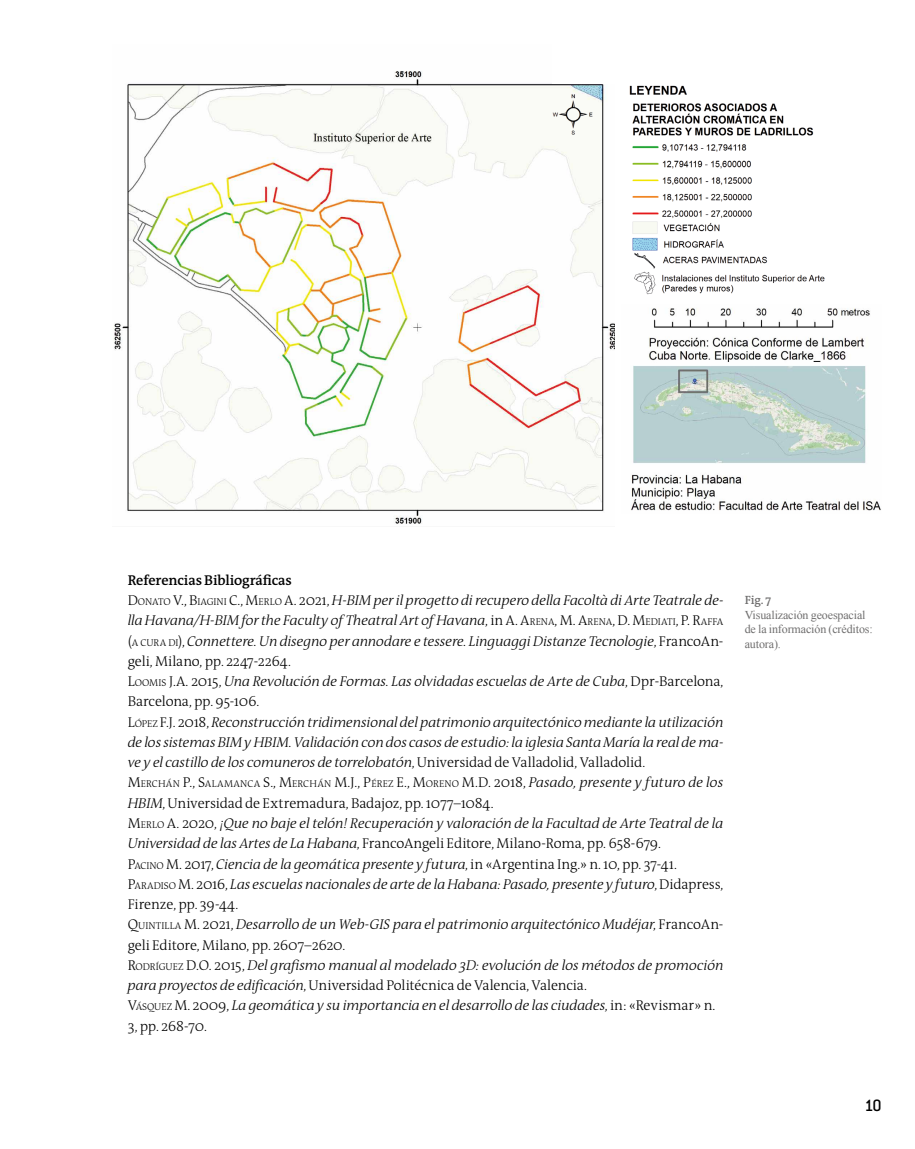
<style>
.page{position:relative;width:915px;height:1149px;background:#fff}
.page>*{position:absolute;margin:0;border:0;box-sizing:border-box;transform-origin:0 0}
.t1{font:18px "Conduit ITC Medium";color:#000}
.t2{font:italic 300 14.25px/20.2px "The Antiqua B3 i";letter-spacing:-.01em;color:#000;text-align:justify}
.t3{font:300 14.25px/20.2px "The Antiqua B3";letter-spacing:-.01em;color:#000}
.t4{font:600 14.25px "The Antiqua B6";letter-spacing:-.01em;color:#000}
.t5{font:12px/14.4px "Times New Roman";letter-spacing:-.01em;color:#706f6f}
.t6{font:600 12px "The Antiqua B6";color:#706f6f}
.t7{font:300 10.05px "The Antiqua B3";letter-spacing:.015em;color:#000}
.s1{font-family:"The Antiqua B3";font-style:normal}
.s2{font-family:"The Antiqua B3";font-style:normal;font-size:10.05px}
.s3{font-size:14.25px}
.s4{font-family:"The Antiqua B3 i";font-style:italic;font-size:14.25px}
.s5{font-family:"The Antiqua B3 i";font-style:italic}
.s6{font-style:inherit}
.s7{font-size:10.05px}
</style>
<div class="page">
<img style="left:114px;top:71px;width:500px;height:453px">
<img style="left:629px;top:85px;width:196px;height:210px">
<img style="left:630px;top:308px;width:251px;height:203px">
<div style="left:552px;top:38px;width:65px;height:45px;background:#fff"></div>
<img style="left:552px;top:95px;width:40px;height:40px">
<p class="t4" style="left:128px;top:572px;width:166px">Referencias Bibliográficas</p>
<p class="t2" style="left:128px;top:590px;width:597px"><span class="s1">D</span><span class="s2">ONATO</span> <span class="s1">V., B</span><span class="s2">IAGINI</span> <span class="s1">C., M</span><span class="s2">ERLO</span> <span class="s1">A.</span> <span class="s1">2021,</span> H-BIM per il progetto di recupero della Facoltà di Arte Teatrale de&shy;lla Havana/H-BIM for the Faculty of Theatral Art of Havana<span class="s1">, in</span> <span class="s1">A. A</span><span class="s2">RENA</span><span class="s1">, M. A</span><span class="s2">RENA</span><span class="s1">, D. M</span><span class="s2">EDIATI</span><span class="s1">, P. R</span><span class="s2">AFFA </span><span class="s1">(</span><span class="s2">A CURA DI</span><span class="s1">)</span><span class="s1">,</span> Connettere. Un disegno per annodare e tessere. Linguaggi Distanze Tecnologie<span class="s1">, FrancoAn-</span></p>
<p class="t3" style="left:128px;top:651px;width:165px">geli, Milano, pp. 2247-2264.</p>
<p class="t2" style="left:128px;top:671px;width:597px"><span class="s1">L</span><span class="s2">OOMIS</span> <span class="s1">J.A.</span> <span class="s1">2015,</span> Una Revolución de Formas. Las olvidadas escuelas de Arte de Cuba<span class="s1">, Dpr-Barcelona,</span></p>
<p class="t3" style="left:128px;top:691px;width:133px">Barcelona, pp. 95-106.</p>
<p class="t2" style="left:128px;top:712px;width:597px"><span class="s1">L</span><span class="s2">ÓPEZ</span> <span class="s1">F.J.</span> <span class="s1">2018,</span> Reconstrucción tridimensional del patrimonio arquitectónico mediante la utilización de los sistemas BIM y HBIM. Validación con dos casos de estudio: la iglesia Santa María la real de ma&shy;ve y el castillo de los comuneros de torrelobatón<span class="s1">, Universidad de Valladolid, Valladolid.</span></p>
<p class="t7" style="left:128px;top:778px;width:597px"><span class="s3">M</span>ERCHÁN <span class="s3">P., S</span>ALAMANCA <span class="s3">S., M</span>ERCHÁN <span class="s3">M.J., P</span>ÉREZ <span class="s3">E., M</span>ORENO <span class="s3">M.D.</span> <span class="s3">2018,</span> <span class="s4">Pasado, presente y futuro de los</span></p>
<p class="t3" style="left:128px;top:793px;width:367px"><span class="s5">HBIM</span>, Universidad de Extremadura, Badajoz, pp. 1077–1084.</p>
<p class="t2" style="left:128px;top:813px;width:597px"><span class="s1">M</span><span class="s2">ERLO</span> <span class="s1">A.</span> <span class="s1">2020,</span> ¡Que no baje el telón! Recuperación y valoración de la Facultad de Arte Teatral de la</p>
<p class="t3" style="left:128px;top:833px;width:550px"><span class="s5">Universidad de las Artes de La Habana</span>, FrancoAngeli Editore, Milano-Roma, pp. 658-679.<br><span class="s6">P</span><span class="s7">ACINO</span> <span class="s6">M.</span> 2017, <span class="s5">Ciencia de la geomática presente y futura</span>, in «Argentina Ing.» n. 10, pp. 37-41.</p>
<p class="t2" style="left:128px;top:874px;width:597px"><span class="s1">P</span><span class="s2">ARADISO</span> <span class="s1">M.</span> <span class="s1">2016,</span> Las escuelas nacionales de arte de la Habana: Pasado, presente y futuro<span class="s1">, Didapress,</span></p>
<p class="t3" style="left:128px;top:894px;width:112px">Firenze, pp. 39-44.</p>
<p class="t2" style="left:128px;top:914px;width:597px"><span class="s1">Q</span><span class="s2">UINTILLA</span> <span class="s1">M.</span> <span class="s1">2021,</span> Desarrollo de un Web-GIS para el patrimonio arquitectónico Mudéjar<span class="s1">, FrancoAn-</span></p>
<p class="t3" style="left:128px;top:934px;width:219px">geli Editore, Milano, pp. 2607–2620.</p>
<p class="t2" style="left:128px;top:955px;width:597px"><span class="s1">R</span><span class="s2">ODRÍGUEZ</span> <span class="s1">D.O.</span> <span class="s1">2015,</span> Del grafismo manual al modelado 3D: evolución de los métodos de promoción</p>
<p class="t3" style="left:128px;top:975px;width:460px"><span class="s5">para proyectos de edificación</span>, Universidad Politécnica de Valencia, Valencia.</p>
<p class="t2" style="left:128px;top:995px;width:589px"><span class="s1">V</span><span class="s2">ÁSQUEZ</span> <span class="s1">M.</span> <span class="s1">2009,</span> La geomática y su importancia en el desarrollo de las ciudades<span class="s1">, in: «Revismar» n.</span></p>
<p class="t3" style="left:128px;top:1015px;width:81px">3, pp. 268-70.</p>
<p class="t6" style="left:744px;top:594px;width:28px">Fig. 7</p>
<p class="t5" style="left:744px;top:607px;width:129px">Visualización geoespacial de la información (créditos: autora).</p>
<p class="t1" style="left:864px;top:1094px;width:19px">10</p>
</div>
